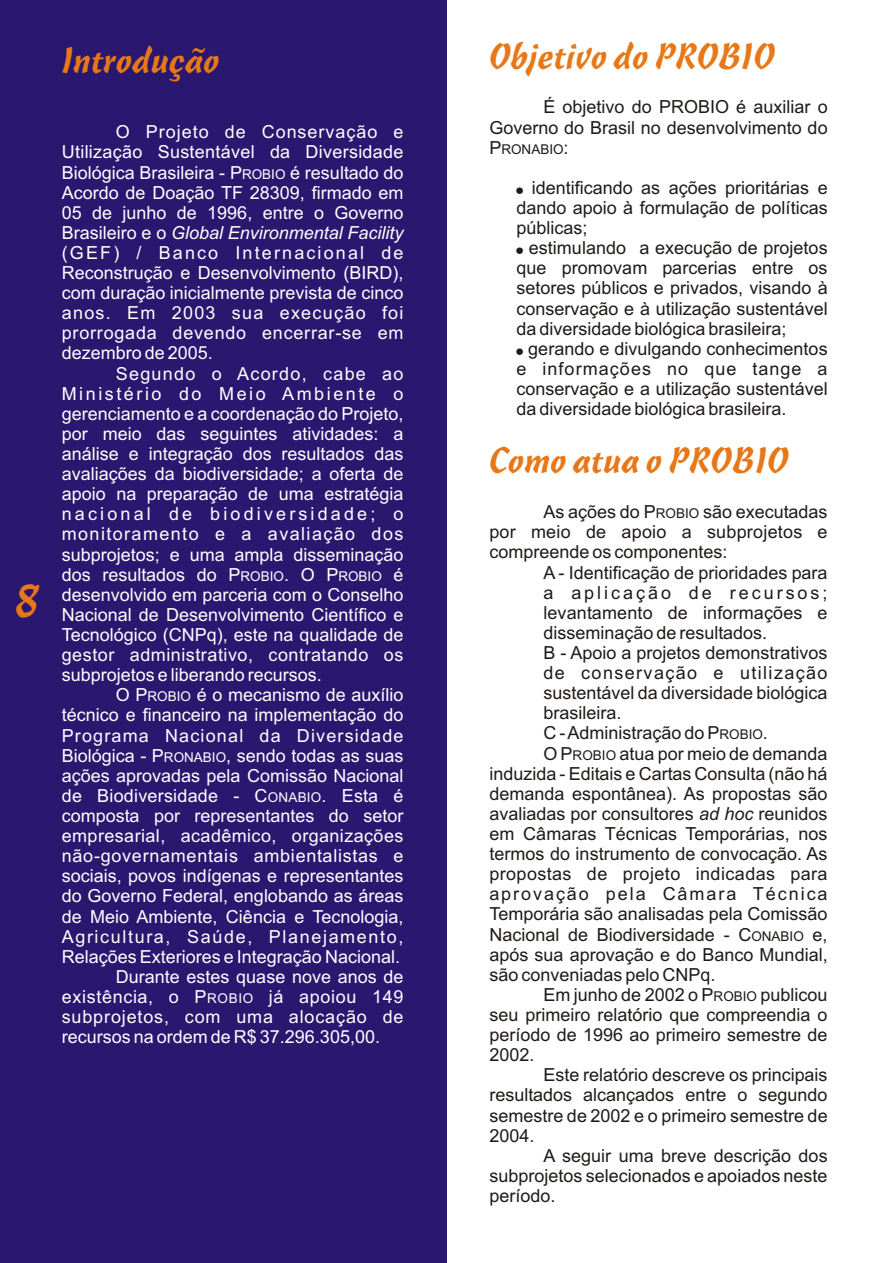
<style>
.page{position:relative;width:894px;height:1263px;background:#fff}
.page>*{position:absolute;margin:0;border:0;box-sizing:border-box;transform-origin:0 0}
.t1{font:45px "Impress BT";color:#e87817}
.t2{font:36px "Impress BT";color:#e87817}
.t3{font:18px/20.1px "Arial";color:#1f1a17;text-align:justify}
.t4{font:18px/20.1px "Arial";color:#fff;text-align:justify}
.t5{font:18px "Arial";letter-spacing:.025em;color:#fff}
.t6{font:18px "Arial";letter-spacing:.04em;color:#fff}
.t7{font:18px "Arial";letter-spacing:.09em;color:#fff}
.t8{font:18px "Arial";letter-spacing:.025em;color:#1f1a17}
.t9{font:18px "Arial";letter-spacing:.065em;color:#fff}
.t10{font:18px "Arial";letter-spacing:.035em;color:#fff}
.t11{font:18px "Arial";letter-spacing:.045em;color:#fff}
.t12{font:18px "Arial";letter-spacing:.11em;color:#1f1a17}
.t13{font:18px "Arial";letter-spacing:.08em;color:#1f1a17}
.t14{font:18px "Arial";letter-spacing:.165em;color:#1f1a17}
.t15{font:13.5px "Arial";color:#1f1a17}
.s1{font-size:13.5px}
.s2{font-style:italic}
.s3{font-size:18px}
</style>
<div class="page">
<div style="left:0;top:0;width:446px;height:1263px;background:#291770"></div>
<h1 class="t1" style="left:15px;top:583px;width:27px">8</h1>
<h2 class="t2" style="left:62px;top:46px;width:160px">Introdução</h2>
<p class="t4" style="left:62px;top:124px;width:343px;text-indent:54px">O Projeto de Conservação e Utilização Sustentável da Diversidade Biológica Brasileira - P<span class="s1">ROBIO</span> é resultado do Acordo de Doação TF 28309, firmado em 05 de junho de 1996, entre o Governo Brasileiro e o <span class="s2">Global Environmental Facility </span>(GEF) / Banco Internacional de Reconstrução e Desenvolvimento (BIRD), com duração inicialmente prevista de cinco anos. Em 2003 sua execução foi prorrogada devendo encerrar-se em dezembro de 2005.</p>
<p class="t4" style="left:62px;top:365px;width:343px;text-indent:54px">Segundo o Acordo, cabe ao Ministério do Meio Ambiente o gerenciamento e a coordenação do Projeto, por meio das seguintes atividades: a análise e integração dos resultados das avaliações da biodiversidade; a oferta de apoio na preparação de uma estratégia nacional de biodiversidade; o monitoramento e a avaliação dos subprojetos; e uma ampla disseminação dos resultados do P<span class="s1">ROBIO</span>. O P<span class="s1">ROBIO</span> é desenvolvido em parceria com o Conselho Nacional de Desenvolvimento Científico e Tecnológico (CNPq), este na qualidade de gestor administrativo, contratando os subprojetos e liberando recursos.</p>
<p class="t4" style="left:116px;top:687px;width:289px">O P<span class="s1">ROBIO</span> é o mecanismo de auxílio</p>
<p class="t4" style="left:62px;top:707px;width:343px">técnico e financeiro na implementação do</p>
<p class="t9" style="left:62px;top:728px;width:343px">Programa Nacional da Diversidade</p>
<p class="t4" style="left:62px;top:747px;width:343px">Biológica - P<span class="s1">RONABIO</span>, sendo todas as suas</p>
<p class="t4" style="left:62px;top:767px;width:343px">ações aprovadas pela Comissão Nacional</p>
<p class="t4" style="left:62px;top:787px;width:343px">de Biodiversidade - C<span class="s1">ONABIO</span>. Esta é</p>
<p class="t4" style="left:62px;top:807px;width:343px">composta por representantes do setor</p>
<p class="t5" style="left:62px;top:829px;width:343px">empresarial, acadêmico, organizações</p>
<p class="t6" style="left:62px;top:849px;width:343px">não-governamentais ambientalistas e</p>
<p class="t4" style="left:62px;top:868px;width:343px">sociais, povos indígenas e representantes</p>
<p class="t4" style="left:62px;top:888px;width:343px">do Governo Federal, englobando as áreas</p>
<p class="t4" style="left:62px;top:908px;width:343px">de Meio Ambiente, Ciência e Tecnologia,</p>
<p class="t7" style="left:62px;top:930px;width:343px">Agricultura, Saúde, Planejamento,</p>
<p class="t4" style="left:62px;top:948px;width:340px">Relações Exteriores e Integração Nacional.</p>
<p class="t4" style="left:116px;top:968px;width:289px">Durante estes quase nove anos de</p>
<p class="t10" style="left:62px;top:990px;width:343px">existência, o P<span class="s1">ROBIO</span> já apoiou 149</p>
<p class="t11" style="left:62px;top:1010px;width:343px">subprojetos, com uma alocação de</p>
<p class="t4" style="left:62px;top:1028px;width:320px">recursos na ordem de R$ 37.296.305,00.</p>
<h2 class="t2" style="left:489px;top:41px;width:288px">Objetivo do PROBIO</h2>
<p class="t3" style="left:489px;top:99px;width:340px;text-align:right">É objetivo do PROBIO é auxiliar o<br>Governo do Brasil no desenvolvimento do</p>
<p class="t15" style="left:489px;top:144px;width:81px"><span class="s3">P</span>RONABIO<span class="s3">:</span></p>
<p class="t3" style="left:516px;top:179px;width:313px;text-indent:15px">identificando as ações prioritárias e dando apoio à formulação de políticas públicas;</p>
<p class="t3" style="left:516px;top:239px;width:313px;text-indent:13px">estimulando a execução de projetos que promovam parcerias entre os setores públicos e privados, visando à conservação e à utilização sustentável da diversidade biológica brasileira;</p>
<p class="t3" style="left:516px;top:340px;width:313px;text-indent:12px">gerando e divulgando conhecimentos e informações no que tange a conservação e a utilização sustentável da diversidade biológica brasileira.</p>
<h2 class="t2" style="left:489px;top:446px;width:302px">Como atua o PROBIO</h2>
<p class="t3" style="left:489px;top:504px;width:340px;text-indent:54px">As ações do P<span class="s1">ROBIO</span> são executadas por meio de apoio a subprojetos e compreende os componentes:</p>
<p class="t3" style="left:543px;top:564px;width:286px">A - Identificação de prioridades para</p>
<p class="t14" style="left:543px;top:586px;width:286px">a aplicação de recursos;</p>
<p class="t3" style="left:543px;top:604px;width:286px">levantamento de informações e</p>
<p class="t3" style="left:543px;top:624px;width:225px">disseminação de resultados.</p>
<p class="t3" style="left:543px;top:644px;width:286px">B - Apoio a projetos demonstrativos</p>
<p class="t13" style="left:543px;top:666px;width:286px">de conservação e utilização</p>
<p class="t3" style="left:543px;top:685px;width:286px">sustentável da diversidade biológica</p>
<p class="t3" style="left:543px;top:705px;width:80px">brasileira.</p>
<p class="t3" style="left:543px;top:725px;width:226px">C - Administração do P<span class="s1">ROBIO</span>.</p>
<p class="t3" style="left:543px;top:745px;width:286px">O P<span class="s1">ROBIO</span> atua por meio de demanda</p>
<p class="t3" style="left:489px;top:765px;width:340px">induzida - Editais e Cartas Consulta (não há</p>
<p class="t3" style="left:489px;top:785px;width:340px">demanda espontânea). As propostas são</p>
<p class="t3" style="left:489px;top:805px;width:340px">avaliadas por consultores <span class="s2">ad hoc</span> reunidos</p>
<p class="t3" style="left:489px;top:825px;width:340px">em Câmaras Técnicas Temporárias, nos</p>
<p class="t3" style="left:489px;top:845px;width:340px">termos do instrumento de convocação. As</p>
<p class="t8" style="left:489px;top:867px;width:340px">propostas de projeto indicadas para</p>
<p class="t12" style="left:489px;top:887px;width:340px">aprovação pela Câmara Técnica</p>
<p class="t3" style="left:489px;top:906px;width:340px">Temporária são analisadas pela Comissão</p>
<p class="t3" style="left:489px;top:926px;width:340px">Nacional de Biodiversidade - C<span class="s1">ONABIO</span> e,</p>
<p class="t3" style="left:489px;top:946px;width:340px">após sua aprovação e do Banco Mundial,</p>
<p class="t3" style="left:489px;top:966px;width:228px">são conveniadas pelo CNPq.</p>
<p class="t3" style="left:543px;top:986px;width:286px">Em junho de 2002 o P<span class="s1">ROBIO</span> publicou</p>
<p class="t3" style="left:489px;top:1006px;width:340px">seu primeiro relatório que compreendia o</p>
<p class="t3" style="left:489px;top:1026px;width:340px">período de 1996 ao primeiro semestre de</p>
<p class="t3" style="left:489px;top:1046px;width:47px">2002.</p>
<p class="t3" style="left:543px;top:1067px;width:286px">Este relatório descreve os principais</p>
<p class="t3" style="left:489px;top:1087px;width:340px">resultados alcançados entre o segundo</p>
<p class="t3" style="left:489px;top:1107px;width:340px">semestre de 2002 e o primeiro semestre de</p>
<p class="t3" style="left:489px;top:1127px;width:47px">2004.</p>
<p class="t3" style="left:543px;top:1147px;width:286px">A seguir uma breve descrição dos</p>
<p class="t3" style="left:489px;top:1167px;width:340px">subprojetos selecionados e apoiados neste</p>
<p class="t3" style="left:489px;top:1187px;width:68px">período.</p>
</div>
